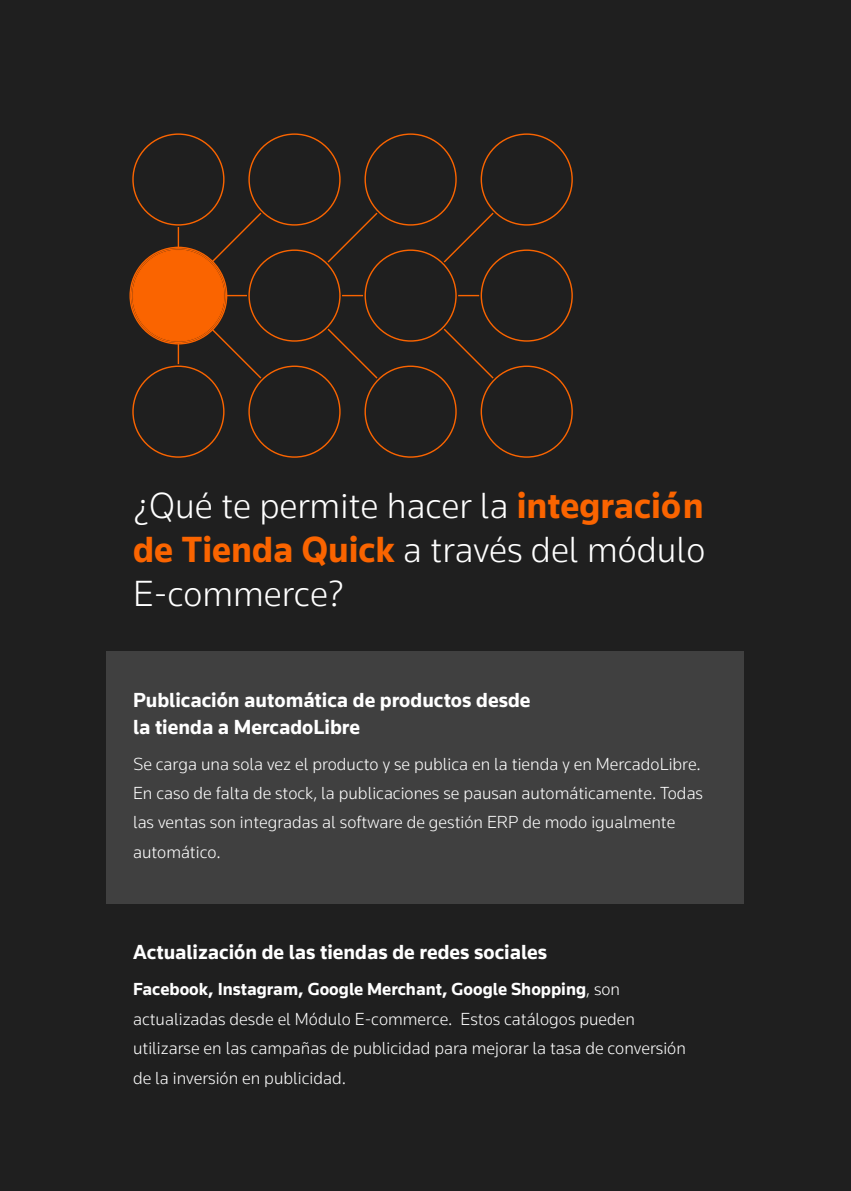
<style>
.page{position:relative;width:851px;height:1191px;background:#fff}
.page>*{position:absolute;margin:0;border:0;box-sizing:border-box;transform-origin:0 0}
.t1{font:300 37.5px/44.1px "Knowledge 2017";color:#fff;text-align:justify}
.t2{font:700 21px/26.4px "Knowledge 2017";color:#fff}
.t3{font:300 18px/29.4px "Knowledge 2017";color:#fff}
.s1{font-weight:700;color:#fa6400}
.s2{font-weight:700}
</style>
<div class="page">
<div style="left:0;top:0;width:850px;height:1191px;background:#1f1f1f"></div>
<div style="left:106px;top:651px;width:637px;height:252px;background:#404040"></div>
<div style="left:131px;top:132px;width:95px;height:95px;border:4px solid #1f1f1f;border-radius:50%"></div>
<div style="left:247px;top:132px;width:95px;height:95px;border:4px solid #1f1f1f;border-radius:50%"></div>
<div style="left:363px;top:132px;width:95px;height:95px;border:4px solid #1f1f1f;border-radius:50%"></div>
<div style="left:479px;top:132px;width:95px;height:95px;border:4px solid #1f1f1f;border-radius:50%"></div>
<div style="left:479px;top:248px;width:95px;height:95px;border:4px solid #1f1f1f;border-radius:50%"></div>
<div style="left:131px;top:364px;width:95px;height:95px;border:4px solid #1f1f1f;border-radius:50%"></div>
<div style="left:247px;top:364px;width:95px;height:95px;border:4px solid #1f1f1f;border-radius:50%"></div>
<div style="left:363px;top:364px;width:95px;height:95px;border:4px solid #1f1f1f;border-radius:50%"></div>
<div style="left:479px;top:364px;width:95px;height:95px;border:4px solid #1f1f1f;border-radius:50%"></div>
<svg style="left:129px;top:177px;width:399px;height:237px"></svg>
<h1 class="t1" style="left:133px;top:482px;width:573px">¿Qué te permite hacer la <span class="s1">integración de Tienda Quick</span> a través del módulo E-commerce?</h1>
<p class="t2" style="left:133px;top:686px;width:399px">Publicación automática de productos desde la tienda a MercadoLibre</p>
<p class="t3" style="left:133px;top:748px;width:571px">Se carga una sola vez el producto y se publica en la tienda y en MercadoLibre.<br>En caso de falta de stock, la publicaciones se pausan automáticamente. Todas las ventas son integradas al software de gestión ERP de modo igualmente automático.</p>
<p class="t2" style="left:133px;top:938px;width:415px">Actualización de las tiendas de redes sociales</p>
<p class="t3" style="left:133px;top:974px;width:554px"><span class="s2">Facebook, Instagram, Google Merchant, Google Shopping</span>, son actualizadas desde el Módulo E-commerce. Estos catálogos pueden utilizarse en las campañas de publicidad para mejorar la tasa de conversión de la inversión en publicidad.</p>
</div>
